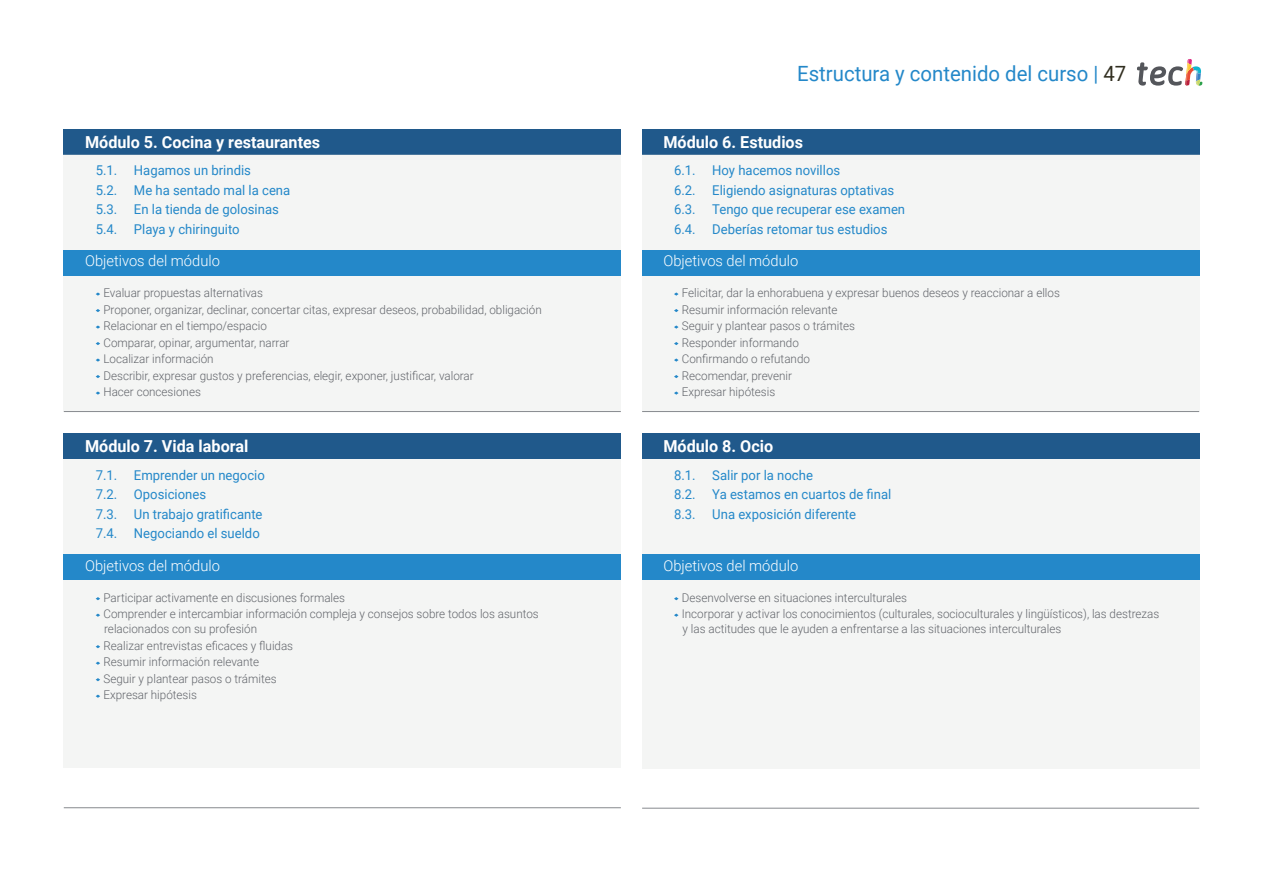
<style>
.page{position:relative;width:1263px;height:893px;background:#fff}
.page>*{position:absolute;margin:0;border:0;box-sizing:border-box;transform-origin:0 0}
.t1{font:21px "Roboto";color:#2488c9}
.t2{font:700 16.5px "Roboto";color:#fff}
.t3{font:300 15px "Roboto";color:#fff}
.t4{font:13.5px/19.5px "Roboto";color:#2488c9}
.t5{font:300 12px/16.5px "Roboto";color:#61646a}
.s1{color:#312e20}
</style>
<div class="page">
<svg style="left:1137px;top:59px;width:65px;height:27px"></svg>
<div style="left:64px;top:129px;width:557px;height:26px;background:#20598b"></div>
<div style="left:64px;top:434px;width:557px;height:25px;background:#20598b"></div>
<div style="left:642px;top:129px;width:557px;height:26px;background:#20598b"></div>
<div style="left:642px;top:434px;width:557px;height:25px;background:#20598b"></div>
<div style="left:64px;top:155px;width:557px;height:256px;background:#f4f5f4"></div>
<div style="left:64px;top:459px;width:557px;height:309px;background:#f4f5f4"></div>
<div style="left:642px;top:155px;width:557px;height:256px;background:#f4f5f4"></div>
<div style="left:642px;top:459px;width:557px;height:310px;background:#f4f5f4"></div>
<div style="left:64px;top:250px;width:557px;height:25px;background:#2488c9"></div>
<div style="left:64px;top:554px;width:557px;height:26px;background:#2488c9"></div>
<div style="left:642px;top:250px;width:557px;height:25px;background:#2488c9"></div>
<div style="left:642px;top:554px;width:557px;height:26px;background:#2488c9"></div>
<svg style="left:96px;top:292px;width:4px;height:4px"></svg>
<svg style="left:96px;top:309px;width:4px;height:3px"></svg>
<svg style="left:96px;top:325px;width:4px;height:4px"></svg>
<svg style="left:96px;top:342px;width:4px;height:3px"></svg>
<svg style="left:96px;top:358px;width:4px;height:4px"></svg>
<svg style="left:96px;top:375px;width:4px;height:3px"></svg>
<svg style="left:96px;top:391px;width:4px;height:4px"></svg>
<svg style="left:674px;top:292px;width:4px;height:4px"></svg>
<svg style="left:674px;top:325px;width:4px;height:4px"></svg>
<svg style="left:674px;top:358px;width:4px;height:4px"></svg>
<svg style="left:674px;top:391px;width:4px;height:4px"></svg>
<hr style="left:64px;top:411px;width:557px;height:1px;background:#878a8e">
<hr style="left:64px;top:807px;width:557px;height:1px;background:#878a8e">
<hr style="left:642px;top:411px;width:557px;height:1px;background:#878a8e">
<hr style="left:642px;top:808px;width:557px;height:1px;background:#878a8e">
<h2 class="t2" style="left:85px;top:130px;width:237px">Módulo 5. Cocina y restaurantes</h2>
<p class="t4" style="left:96px;top:160px;width:196px">5.1. Hagamos un brindis<br>5.2. Me ha sentado mal la cena<br>5.3. En la tienda de golosinas<br>5.4. Playa y chiringuito</p>
<p class="t3" style="left:85px;top:250px;width:136px">Objetivos del módulo</p>
<p class="t5" style="left:103px;top:284px;width:440px">Evaluar propuestas alternativas<br>Proponer, organizar, declinar, concertar citas, expresar deseos, probabilidad, obligación Relacionar en el tiempo/espacio<br>Comparar, opinar, argumentar, narrar<br>Localizar información<br>Describir, expresar gustos y preferencias, elegir, exponer, justificar, valorar<br>Hacer concesiones</p>
<h2 class="t2" style="left:85px;top:435px;width:165px">Módulo 7. Vida laboral</h2>
<p class="t4" style="left:96px;top:465px;width:171px">7.1. Emprender un negocio<br>7.2. Oposiciones<br>7.3. Un trabajo gratificante<br>7.4. Negociando el sueldo</p>
<p class="t3" style="left:85px;top:555px;width:136px">Objetivos del módulo</p>
<p class="t5" style="left:103px;top:589px;width:437px">Participar activamente en discusiones formales<br>Comprender e intercambiar información compleja y consejos sobre todos los asuntos</p>
<p class="t5" style="left:103px;top:620px;width:191px">relacionados con su profesión<br>Realizar entrevistas eficaces y fluidas<br>Resumir información relevante<br>Seguir y plantear pasos o trámites<br>Expresar hipótesis</p>
<h1 class="t1" style="left:797px;top:59px;width:331px">Estructura y contenido del curso | <span class="s1">47</span></h1>
<h2 class="t2" style="left:663px;top:130px;width:141px">Módulo 6. Estudios</h2>
<p class="t4" style="left:674px;top:160px;width:233px">6.1. Hoy hacemos novillos<br>6.2. Eligiendo asignaturas optativas 6.3. Tengo que recuperar ese examen 6.4. Deberías retomar tus estudios</p>
<p class="t3" style="left:663px;top:250px;width:136px">Objetivos del módulo</p>
<p class="t5" style="left:682px;top:284px;width:380px">Felicitar, dar la enhorabuena y expresar buenos deseos y reaccionar a ellos Resumir información relevante<br>Seguir y plantear pasos o trámites<br>Responder informando<br>Confirmando o refutando<br>Recomendar, prevenir<br>Expresar hipótesis</p>
<h2 class="t2" style="left:663px;top:435px;width:111px">Módulo 8. Ocio</h2>
<p class="t4" style="left:674px;top:465px;width:219px">8.1. Salir por la noche<br>8.2. Ya estamos en cuartos de final<br>8.3. Una exposición diferente</p>
<p class="t3" style="left:663px;top:555px;width:136px">Objetivos del módulo</p>
<p class="t5" style="left:682px;top:589px;width:479px">Desenvolverse en situaciones interculturales<br>Incorporar y activar los conocimientos (culturales, socioculturales y lingüísticos), las destrezas</p>
<p class="t5" style="left:682px;top:620px;width:380px">y las actitudes que le ayuden a enfrentarse a las situaciones interculturales</p>
</div>
